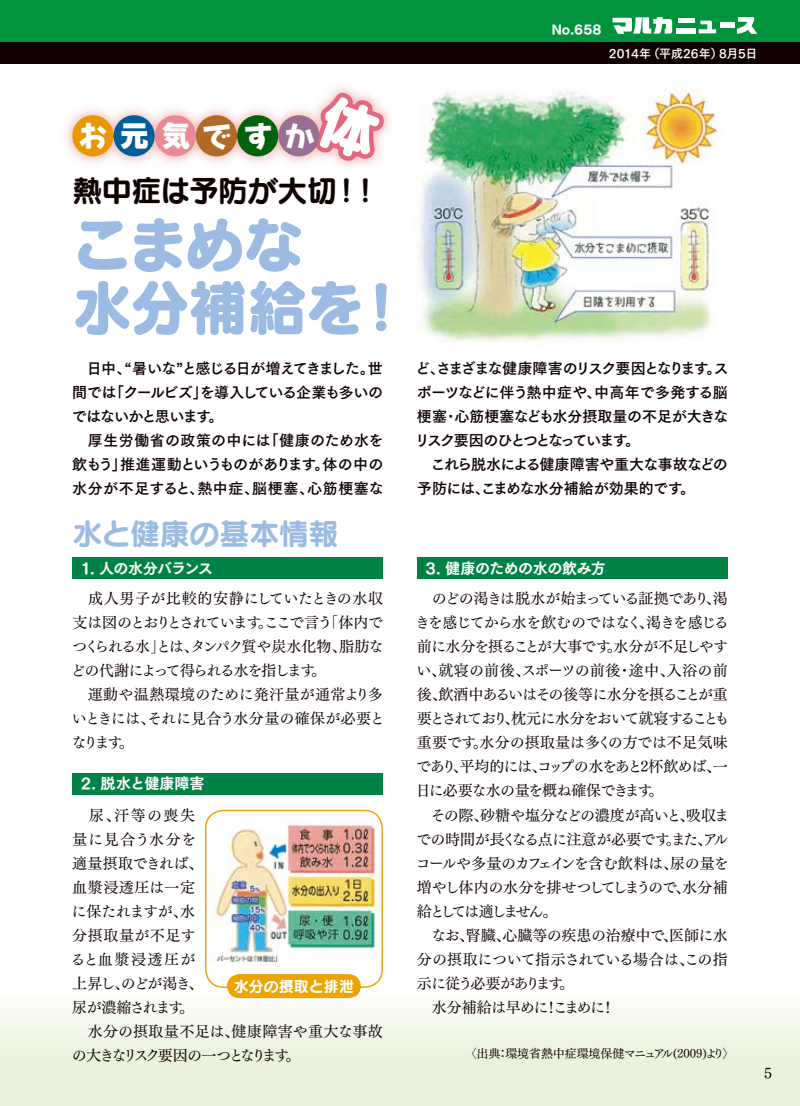
<style>
.page{position:relative;width:800px;height:1106px;background:#fff}
.page>*{position:absolute;margin:0;border:0;box-sizing:border-box;transform-origin:0 0}
.t1{font:60px/63px "Seurat Pro EB";letter-spacing:-.04em;color:#9bbbe2}
.t2{font:30px "Seurat Pro B";letter-spacing:-.02em;color:#0f0100}
.t3{font:30px "Seurat Pro B";letter-spacing:-.01em;color:#9bbbe2}
.t4{font:30px "Rodin Maria Pro EB";letter-spacing:.38em;color:#fff}
.t5{font:15px/24px "Tsuku Min Pro M";letter-spacing:-.04em;color:#0f0100}
.t6{font:15px/24px "Tsuku Go Pro B";letter-spacing:-.04em;color:#0f0100}
.t7{font:15px/24px "Tsuku Min Pro M";color:#0f0100}
.t8{font:15px "Tsuku Go Pro E";letter-spacing:-.03em;color:#fff}
.t9{font:15px "Tsuku Go Pro E";letter-spacing:-.065em;color:#fff}
.t10{font:15px "Tsuku Go Pro E";color:#fff}
.t11{font:15px "Seurat Pro B";color:#fff}
.t12{font:12px "Tsuku Min Pro M";letter-spacing:-.01em;color:#0f0100}
.t13{font:12px "Tsuku Go Pro B";letter-spacing:-.02em;color:#fff}
.t14{font:12px "Tsuku Go Pro H";color:#fff}
</style>
<div class="page">
<div style="left:0;top:991px;width:799px;height:115px;background:linear-gradient(to bottom,#fafcf7,#e5efd5)"></div>
<div style="left:0;top:0;width:799px;height:43px;background:#00933c"></div>
<div style="left:0;top:43px;width:799px;height:21px;background:#0f0100"></div>
<svg style="left:612px;top:17px;width:60px;height:17px"></svg>
<div style="left:677px;top:18px;width:17px;height:5px;background:#fff"></div>
<div style="left:676px;top:28px;width:19px;height:6px;background:#fff"></div>
<svg style="left:698px;top:20px;width:18px;height:13px"></svg>
<div style="left:719px;top:23px;width:15px;height:5px;background:#fff"></div>
<svg style="left:736px;top:17px;width:21px;height:17px"></svg>
<img style="left:420px;top:80px;width:298px;height:261px">
<div style="left:59px;top:79px;width:334px;height:91px;background:#eda9a8;opacity:.75"></div>
<div style="left:72px;top:115px;width:41px;height:41px;background:#eb9703;border-radius:50%"></div>
<div style="left:113px;top:115px;width:42px;height:41px;background:#005f99;border-radius:50%"></div>
<div style="left:155px;top:115px;width:41px;height:41px;background:#e88b93;border-radius:50%"></div>
<div style="left:196px;top:115px;width:41px;height:41px;background:#b26a28;border-radius:50%"></div>
<div style="left:237px;top:115px;width:41px;height:41px;background:#01610d;border-radius:50%"></div>
<div style="left:278px;top:115px;width:41px;height:41px;background:#9b6f91;border-radius:50%"></div>
<div style="left:72px;top:557px;width:311px;height:22px;background:#008145"></div>
<div style="left:417px;top:557px;width:310px;height:22px;background:#008145"></div>
<div style="left:72px;top:773px;width:311px;height:21px;background:#008145"></div>
<img style="left:210px;top:821px;width:168px;height:142px">
<div style="left:205px;top:809px;width:178px;height:179px;border:2px solid #eda300;border-radius:18px"></div>
<svg style="left:227px;top:974px;width:134px;height:24px;background:#eda70b"></svg>
<svg style="left:308px;top:79px;width:82px;height:88px"></svg>
<p class="t14" style="left:551px;top:22px;width:51px">No.658</p>
<p class="t13" style="left:608px;top:43px;width:150px">2014年（平成26年）8月5日</p>
<h2 class="t4" style="left:78px;top:115px;width:238px">お元気ですか</h2>
<h2 class="t2" style="left:72px;top:170px;width:309px">熱中症は予防が大切！！</h2>
<h1 class="t1" style="left:72px;top:211px;width:340px">こまめな<br>水分補給を！</h1>
<p class="t6" style="left:72px;top:354px;width:313px">　日中、“暑いな”と感じる日が増えてきました。世間では「クールビズ」を導入している企業も多いのではないかと思います。<br>　厚生労働省の政策の中には「健康のため水を飲もう」推進運動というものがあります。体の中の水分が不足すると、熱中症、脳梗塞、心筋梗塞な</p>
<p class="t6" style="left:414px;top:354px;width:315px">ど、さまざまな健康障害のリスク要因となります。スポーツなどに伴う熱中症や、中高年で多発する脳梗塞･心筋梗塞なども水分摂取量の不足が大きなリスク要因のひとつとなっています。<br>　これら脱水による健康障害や重大な事故などの予防には、こまめな水分補給が効果的です。</p>
<h2 class="t3" style="left:72px;top:512px;width:268px">水と健康の基本情報</h2>
<p class="t9" style="left:81px;top:555px;width:134px">1. 人の水分バランス</p>
<p class="t8" style="left:425px;top:555px;width:182px">3. 健康のための水の飲み方</p>
<p class="t5" style="left:70px;top:585px;width:316px">　成人男子が比較的安静にしていたときの水収支は図のとおりとされています。ここで言う「体内でつくられる水」とは、タンパク質や炭水化物、脂肪などの代謝によって得られる水を指します。<br>　運動や温熱環境のために発汗量が通常より多いときには、それに見合う水分量の確保が必要となります。</p>
<p class="t10" style="left:81px;top:770px;width:125px">2. 脱水と健康障害</p>
<p class="t7" style="left:70px;top:801px;width:314px">　尿、汗等の喪失<br>量に見合う水分を<br>適量摂取できれば、<br>血漿浸透圧は一定<br>に保たれますが、水<br>分摂取量が不足す<br>ると血漿浸透圧が<br>上昇し、のどが渇き、<br>尿が濃縮されます。<br>　水分の摂取量不足は、健康障害や重大な事故の大きなリスク要因の一つとなります。</p>
<p class="t11" style="left:234px;top:975px;width:121px">水分の摂取と排泄</p>
<p class="t5" style="left:415px;top:585px;width:316px">　のどの渇きは脱水が始まっている証拠であり、渇きを感じてから水を飲むのではなく、渇きを感じる前に水分を摂ることが大事です。水分が不足しやすい、就寝の前後、スポーツの前後･途中、入浴の前後、飲酒中あるいはその後等に水分を摂ることが重要とされており、枕元に水分をおいて就寝することも重要です。水分の摂取量は多くの方では不足気味であり、平均的には、コップの水をあと2杯飲めば、一日に必要な水の量を概ね確保できます。<br>　その際、砂糖や塩分などの濃度が高いと、吸収までの時間が長くなる点に注意が必要です。また、アルコールや多量のカフェインを含む飲料は、尿の量を増やし体内の水分を排せつしてしまうので、水分補給としては適しません。<br>　なお、腎臓、心臓等の疾患の治療中で、医師に水分の摂取について指示されている場合は、この指示に従う必要があります。<br>　水分補給は早めに！こまめに！</p>
<p class="t12" style="left:464px;top:1042px;width:271px">〈出典：環境省熱中症環境保健マニュアル(2009)より〉</p>
<p class="t5" style="left:764px;top:1060px;width:9px">5</p>
</div>
